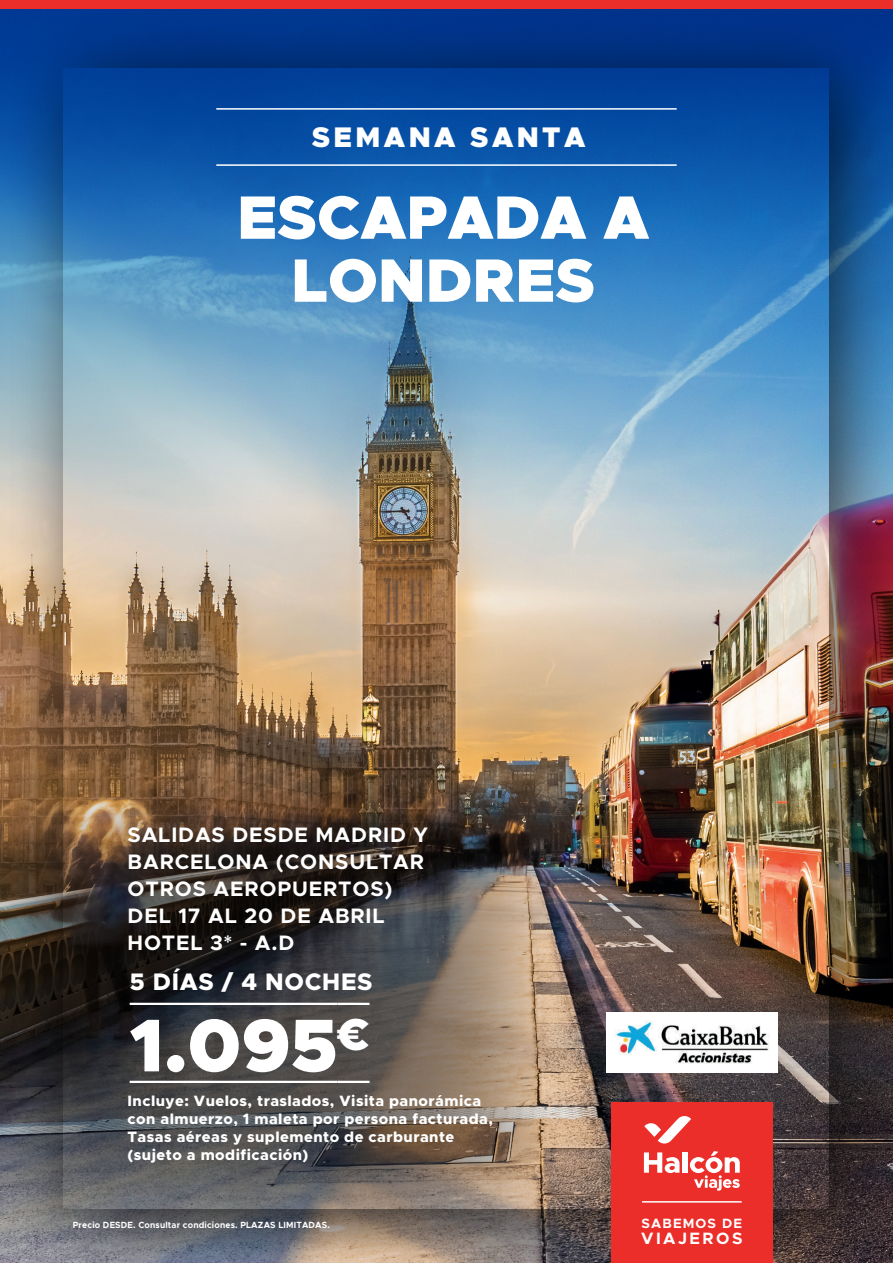
<style>
.page{position:relative;width:893px;height:1263px;background:#fff}
.page>*{position:absolute;margin:0;border:0;box-sizing:border-box;transform-origin:0 0}
.t1{font:900 75px "Metropolis";color:#fff}
.t2{font:900 61.5px/63px "Metropolis";color:#fff;text-align:center}
.t3{font:900 28.5px "Metropolis";letter-spacing:.12em;color:#fff}
.t4{font:800 24px "Metropolis";letter-spacing:.03em;color:#fff}
.t5{font:700 21px/27px "Metropolis";letter-spacing:.04em;color:#fff}
.t6{font:700 16.5px "Metropolis";letter-spacing:.15em;color:#fff}
.t7{font:800 15px/18px "Metropolis";letter-spacing:.03em;color:#fff}
.t8{font:700 13.5px "Metropolis";letter-spacing:.08em;color:#fff}
.t9{font:700 9px "Metropolis";letter-spacing:.02em;color:#fff;scale:.95 1}
</style>
<div class="page">
<div style="left:6px;top:6px;width:887px;height:1257px;background:#231f20;opacity:.75"></div>
<img style="left:64px;top:591px;width:765px;height:618px">
<img style="left:0;top:9px;width:893px;height:582px">
<img style="left:0;top:773px;width:549px;height:477px">
<hr style="left:130px;top:1081px;width:208px;height:2px;background:#fff">
<hr style="left:338px;top:1081px;width:32px;height:2px;background:#fff">
<hr style="left:130px;top:1003px;width:208px;height:2px;background:#fff">
<hr style="left:338px;top:1003px;width:32px;height:2px;background:#fff">
<hr style="left:216px;top:108px;width:461px;height:2px;background:#fff">
<hr style="left:216px;top:164px;width:461px;height:2px;background:#fff">
<img style="left:607px;top:1012px;width:170px;height:60px">
<div style="left:0;top:0;width:893px;height:9px;background:#eb2e29"></div>
<div style="left:611px;top:1102px;width:162px;height:161px;background:#eb2e29"></div>
<hr style="left:642px;top:1201px;width:100px;height:1px;background:#fff">
<svg style="left:644px;top:1116px;width:47px;height:28px"></svg>
<svg style="left:644px;top:1152px;width:35px;height:21px"></svg>
<div style="left:682px;top:1152px;width:5px;height:21px;background:#fff"></div>
<svg style="left:690px;top:1151px;width:50px;height:40px"></svg>
<h3 class="t3" style="left:312px;top:119px;width:275px">SEMANA SANTA</h3>
<h2 class="t2" style="left:237px;top:186px;width:414px">ESCAPADA A<br>LONDRES</h2>
<h3 class="t5" style="left:128px;top:821px;width:302px">SALIDAS DESDE MADRID Y<br>BARCELONA (CONSULTAR<br>OTROS AEROPUERTOS)<br>DEL 17 AL 20 DE ABRIL<br>HOTEL 3* - A.D</h3>
<h3 class="t4" style="left:130px;top:967px;width:244px">5 DÍAS / 4 NOCHES</h3>
<h1 class="t1" style="left:130px;top:997px;width:241px">1.095<sup>€</sup></h1>
<p class="t7" style="left:128px;top:1092px;width:367px">Incluye: Vuelos, traslados, Visita panorámica con almuerzo, 1 maleta por persona facturada, Tasas aéreas y suplemento de carburante (sujeto a modificación)</p>
<p class="t9" style="left:73px;top:1219px;width:272px">Precio DESDE. Consultar condiciones. PLAZAS LIMITADAS.</p>
<p class="t8" style="left:642px;top:1214px;width:102px">SABEMOS DE</p>
<p class="t6" style="left:641px;top:1228px;width:103px">VIAJEROS</p>
</div>
